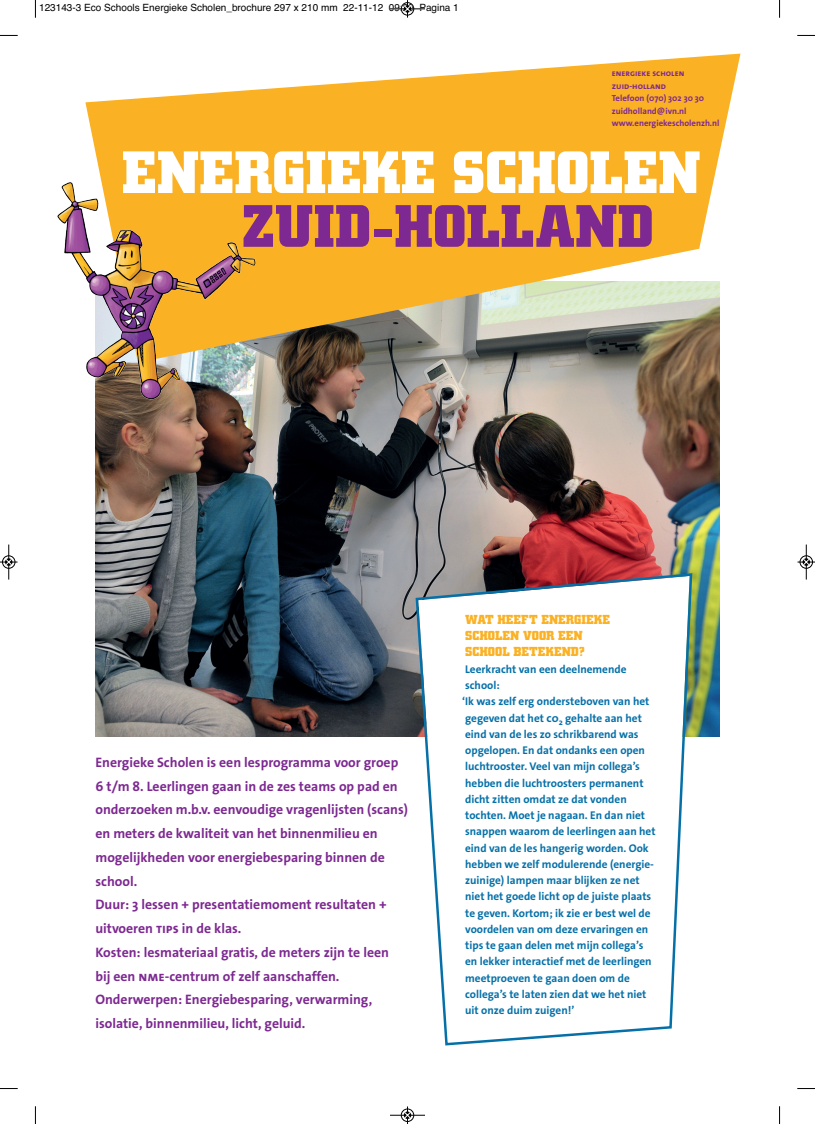
<style>
.page{position:relative;width:815px;height:1124px;background:#fff}
.page>*{position:absolute;margin:0;border:0;box-sizing:border-box;transform-origin:0 0}
.t1{font:700 60px "Square Slabserif 711 BT";color:#fff}
.t2{font:700 60px "Square Slabserif 711 BT";color:#7d2991}
.t3{font:700 13.75px/23.8px "The Sans Os F";color:#7d2991}
.t4{font:700 13.12px/16.2px "Square Slabserif 711 BT";color:#fbb124}
.t5{font:700 11.25px/16.2px "The Sans Os F";color:#0570a8}
.t6{font:10px "Helvetica";color:#000}
.t7{font:700 8.75px/12.5px "The Sans Os F";color:#7d2991}
</style>
<div class="page">
<img style="left:95px;top:362px;width:625px;height:374px">
<svg style="left:85px;top:54px;width:655px;height:308px;fill:#fbb124"></svg>
<img style="left:57px;top:170px;width:217px;height:241px">
<svg style="left:416px;top:573px;width:276px;height:472px"></svg>
<svg style="left:35px;top:0;width:1px;height:18px"></svg>
<svg style="left:0;top:35px;width:18px;height:1px"></svg>
<svg style="left:779px;top:0;width:1px;height:18px"></svg>
<svg style="left:797px;top:35px;width:18px;height:1px"></svg>
<svg style="left:35px;top:1106px;width:1px;height:17px"></svg>
<svg style="left:0;top:1088px;width:18px;height:1px"></svg>
<svg style="left:779px;top:1106px;width:1px;height:17px"></svg>
<svg style="left:797px;top:1088px;width:18px;height:1px"></svg>
<div style="left:401px;top:2px;width:13px;height:14px;border:1px solid #fff;border-radius:50%"></div>
<hr style="left:390px;top:9px;width:35px;height:1px;background:#000">
<div style="left:401px;top:2px;width:13px;height:13px;border:1px solid #000;border-radius:50%"></div>
<svg style="left:404px;top:0;width:7px;height:18px"></svg>
<hr style="left:390px;top:1114px;width:35px;height:1px;background:#000">
<div style="left:401px;top:1108px;width:13px;height:13px;border:1px solid #000;border-radius:50%"></div>
<svg style="left:404px;top:1106px;width:7px;height:17px"></svg>
<hr style="left:9px;top:544px;width:1px;height:35px;background:#000">
<div style="left:2px;top:555px;width:13px;height:13px;border:1px solid #000;border-radius:50%"></div>
<svg style="left:0;top:558px;width:18px;height:7px"></svg>
<hr style="left:806px;top:544px;width:1px;height:35px;background:#000">
<div style="left:800px;top:555px;width:13px;height:13px;border:1px solid #000;border-radius:50%"></div>
<svg style="left:798px;top:558px;width:17px;height:7px"></svg>
<p class="t6" style="left:39px;top:2px;width:421px">123143-3 Eco Schools Energieke Scholen_brochure 297 x 210 mm 22-11-12 09:20 Pagina 1</p>
<p class="t7" style="left:612px;top:68px;width:109px">EnErgiEkE SChOlEn<br>Zuid-hOlland<br>Telefoon (070) 302 30 30 zuidholland@ivn.nl www.energiekescholenzh.nl</p>
<h1 class="t1" style="left:122px;top:137px;width:580px">ENERGIEKE SCHOLEN</h1>
<h1 class="t2" style="left:242px;top:191px;width:413px">ZUID-HOLLAND</h1>
<p class="t3" style="left:95px;top:751px;width:314px">Energieke Scholen is een lesprogramma voor groep 6 t/m 8. Leerlingen gaan in de zes teams op pad en onderzoeken m.b.v. eenvoudige vragenlijsten (scans) en meters de kwaliteit van het binnenmilieu en mogelijkheden voor energiebesparing binnen de school.<br>Duur: 3 lessen + presentatiemoment resultaten + uitvoeren TiPS in de klas.<br>Kosten: lesmateriaal gratis, de meters zijn te leen<br>bij een nME-centrum of zelf aanschaffen.<br>Onderwerpen: Energiebesparing, verwarming, isolatie, binnenmilieu, licht, geluid.</p>
<p class="t4" style="left:465px;top:611px;width:146px">WAT HEEFT ENERGIEKE<br>SCHOLEN VOOR EEN<br>SCHOOL BETEKEND?</p>
<p class="t5" style="left:462px;top:661px;width:195px">Leerkracht van een deelnemende school:<br>‘Ik was zelf erg ondersteboven van het gegeven dat het CO<sub>2</sub> gehalte aan het eind van de les zo schrikbarend was opgelopen. En dat ondanks een open luchtrooster. Veel van mijn collega’s hebben die luchtroosters permanent dicht zitten omdat ze dat vonden tochten. Moet je nagaan. En dan niet snappen waarom de leerlingen aan het eind van de les hangerig worden. Ook hebben we zelf modulerende (energie&shy;zuinige) lampen maar blijken ze net niet het goede licht op de juiste plaats te geven. Kortom; ik zie er best wel de voordelen van om deze ervaringen en tips te gaan delen met mijn collega’s<br>en lekker interactief met de leerlingen meetproeven te gaan doen om de collega’s te laten zien dat we het niet uit onze duim zuigen!’</p>
</div>
